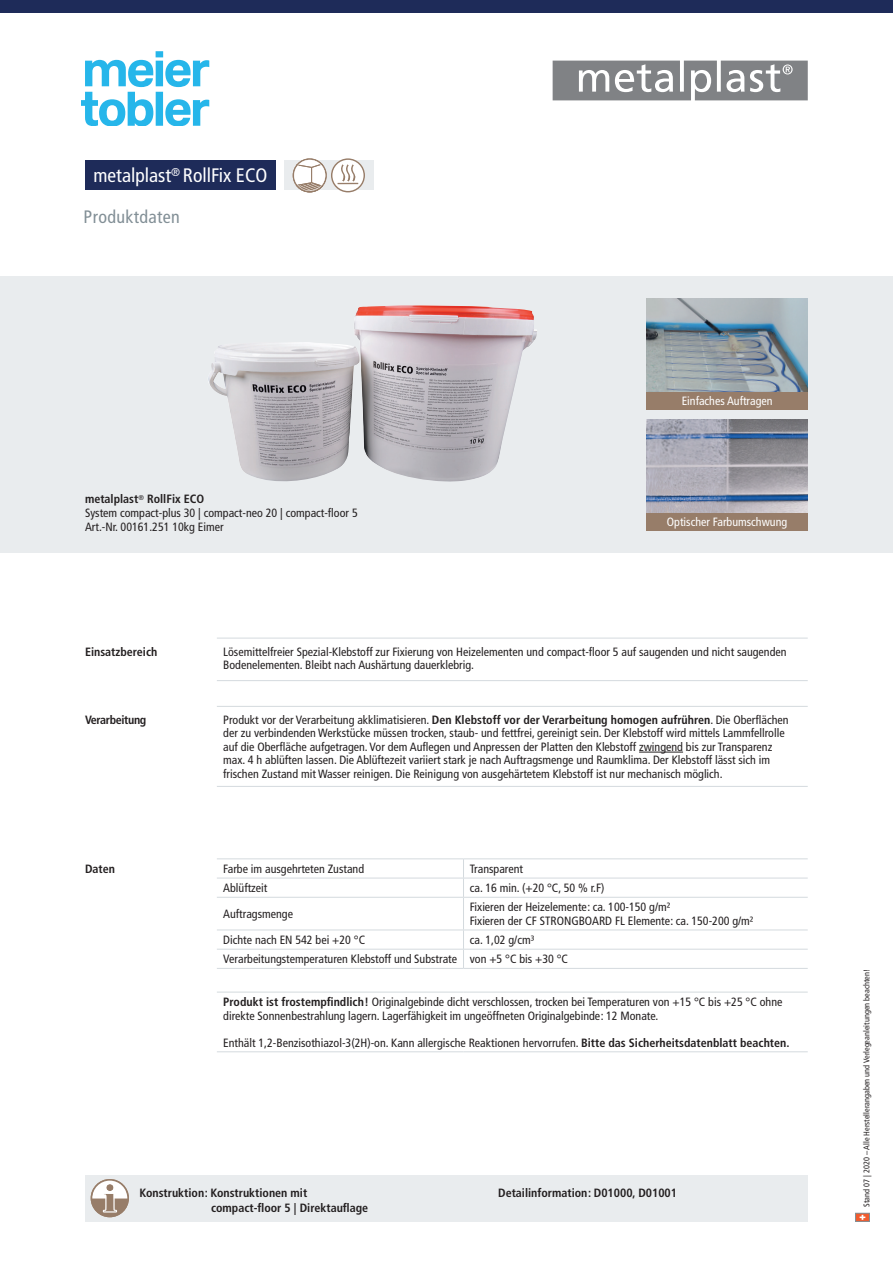
<style>
.page{position:relative;width:893px;height:1263px;background:#fff}
.page>*{position:absolute;margin:0;border:0;box-sizing:border-box;transform-origin:0 0}
.t1{font:condensed 19.5px "Frutiger";color:#fff}
.t2{font:condensed 18px "Frutiger";letter-spacing:.02em;color:#828f96}
.t3{font:condensed 12px/13.5px "Frutiger";color:#231f20}
.t4{font:700 condensed 12px "Frutiger";color:#231f20}
.t5{font:condensed 12px "Frutiger";color:#fff}
.t6{font:700 condensed 12px "Frutiger";letter-spacing:-.03em;color:#231f20}
.t7{font:condensed 8.25px "Frutiger";color:#231f20}
.s1{font-weight:700}
</style>
<div class="page">
<div style="left:85px;top:160px;width:191px;height:30px;background:#1e2b59"></div>
<svg style="left:553px;top:61px;width:255px;height:39px"></svg>
<div style="left:695px;top:73px;width:12px;height:16px;background:#808285;border-radius:50%"></div>
<div style="left:0;top:276px;width:893px;height:277px;background:#e9ecee"></div>
<img style="left:646px;top:299px;width:162px;height:93px">
<img style="left:646px;top:420px;width:162px;height:93px">
<div style="left:646px;top:392px;width:162px;height:17px;background:#977d69"></div>
<div style="left:646px;top:513px;width:162px;height:17px;background:#977d69"></div>
<img style="left:208px;top:305px;width:329px;height:177px">
<hr style="left:217px;top:638px;width:591px;height:1px;background:#d4dade">
<hr style="left:217px;top:680px;width:591px;height:1px;background:#d4dade">
<hr style="left:217px;top:706px;width:591px;height:1px;background:#d4dade">
<hr style="left:217px;top:786px;width:591px;height:1px;background:#d4dade">
<hr style="left:639px;top:752px;width:44px;height:1px;background:#231f20">
<hr style="left:217px;top:858px;width:246px;height:1px;background:#d4dade">
<hr style="left:463px;top:858px;width:345px;height:1px;background:#d4dade">
<hr style="left:217px;top:878px;width:246px;height:1px;background:#d4dade">
<hr style="left:463px;top:878px;width:345px;height:1px;background:#d4dade">
<svg style="left:463px;top:859px;width:1px;height:38px"></svg>
<hr style="left:217px;top:897px;width:246px;height:1px;background:#d4dade">
<hr style="left:463px;top:897px;width:345px;height:1px;background:#d4dade">
<hr style="left:463px;top:898px;width:1px;height:31px;background:#d4dade">
<hr style="left:217px;top:929px;width:246px;height:1px;background:#d4dade">
<hr style="left:463px;top:929px;width:345px;height:1px;background:#d4dade">
<hr style="left:217px;top:949px;width:246px;height:1px;background:#d4dade">
<hr style="left:463px;top:949px;width:345px;height:1px;background:#d4dade">
<svg style="left:463px;top:930px;width:1px;height:38px"></svg>
<hr style="left:217px;top:968px;width:246px;height:1px;background:#d4dade">
<hr style="left:463px;top:968px;width:345px;height:1px;background:#d4dade">
<hr style="left:217px;top:992px;width:246px;height:1px;background:#d4dade">
<hr style="left:463px;top:992px;width:345px;height:1px;background:#d4dade">
<hr style="left:217px;top:1051px;width:246px;height:1px;background:#d4dade">
<hr style="left:463px;top:1051px;width:345px;height:1px;background:#d4dade">
<svg style="left:81px;top:51px;width:128px;height:75px"></svg>
<svg style="left:857px;top:1215px;width:11px;height:4px"></svg>
<svg style="left:860px;top:1215px;width:5px;height:4px"></svg>
<div style="left:855px;top:1213px;width:15px;height:8px;border:1px solid #828f96"></div>
<div style="left:284px;top:160px;width:89px;height:30px;background:#e9ecee"></div>
<svg style="left:293px;top:158px;width:72px;height:34px"></svg>
<div style="left:85px;top:1175px;width:723px;height:46px;background:#e9ecee"></div>
<svg style="left:91px;top:1179px;width:38px;height:38px"></svg>
<div style="left:0;top:0;width:893px;height:13px;background:#1e2b59"></div>
<h1 class="t1" style="left:94px;top:164px;width:175px">metalplast<sup>®</sup> RollFix ECO</h1>
<h2 class="t2" style="left:84px;top:206px;width:98px">Produktdaten</h2>
<p class="t3" style="left:85px;top:493px;width:274px"><span class="s1">metalplast</span><sup>®</sup> <span class="s1">RollFix ECO<br></span>System compact-plus 30 | compact-neo 20 | compact-floor 5<br>Art.-Nr. 00161.251 10kg Eimer</p>
<p class="t5" style="left:682px;top:394px;width:92px">Einfaches Auftragen</p>
<p class="t5" style="left:667px;top:515px;width:122px">Optischer Farbumschwung</p>
<p class="t4" style="left:85px;top:644px;width:74px">Einsatzbereich</p>
<p class="t3" style="left:223px;top:645px;width:565px">Lösemittelfreier Spezial-Klebstoff zur Fixierung von Heizelementen und compact-floor 5 auf saugenden und nicht saugenden<br>Bodenelementen. Bleibt nach Aushärtung dauerklebrig.</p>
<p class="t6" style="left:85px;top:713px;width:63px">Verarbeitung</p>
<p class="t3" style="left:223px;top:713px;width:567px">Produkt vor der Verarbeitung akklimatisieren. <span class="s1">Den Klebstoff vor der Verarbeitung homogen aufrühren</span>. Die Oberflächen der zu verbindenden Werkstücke müssen trocken, staub- und fettfrei, gereinigt sein. Der Klebstoff wird mittels Lammfellrolle auf die Oberfläche aufgetragen. Vor dem Auflegen und Anpressen der Platten den Klebstoff zwingend bis zur Transparenz max. 4 h ablüften lassen. Die Ablüftezeit variiert stark je nach Auftragsmenge und Raumklima. Der Klebstoff lässt sich im frischen Zustand mit Wasser reinigen. Die Reinigung von ausgehärtetem Klebstoff ist nur mechanisch möglich.</p>
<p class="t4" style="left:85px;top:862px;width:32px">Daten</p>
<p class="t3" style="left:223px;top:862px;width:142px">Farbe im ausgehrteten Zustand</p>
<p class="t3" style="left:470px;top:862px;width:55px">Transparent</p>
<p class="t3" style="left:223px;top:881px;width:46px">Ablüftzeit</p>
<p class="t3" style="left:470px;top:881px;width:136px">ca. 16 min. (+20 °C, 50 % r.F)</p>
<p class="t3" style="left:223px;top:907px;width:71px">Auftragsmenge</p>
<p class="t3" style="left:470px;top:900px;width:285px">Fixieren der Heizelemente: ca. 100-150 g/m²<br>Fixieren der CF STRONGBOARD FL Elemente: ca. 150-200 g/m²</p>
<p class="t3" style="left:223px;top:933px;width:143px">Dichte nach EN 542 bei +20 °C</p>
<p class="t3" style="left:223px;top:930px;width:346px;line-height:19.2px;text-indent:247px">ca. 1,02 g/cm³<br>Verarbeitungstemperaturen Klebstoff und Substrate von +5 °C bis +30 °C</p>
<p class="t3" style="left:223px;top:995px;width:561px"><span class="s1">Produkt ist frostempfindlich!</span> Originalgebinde dicht verschlossen, trocken bei Temperaturen von +15 °C bis +25 °C ohne direkte Sonnenbestrahlung lagern. Lagerfähigkeit im ungeöffneten Originalgebinde: 12 Monate.</p>
<p class="t3" style="left:223px;top:1036px;width:568px">Enthält 1,2-Benzisothiazol-3(2H)-on. Kann allergische Reaktionen hervorrufen. <span class="s1">Bitte das Sicherheitsdatenblatt beachten.</span></p>
<p class="t4" style="left:140px;top:1186px;width:169px">Konstruktion: Konstruktionen mit</p>
<p class="t4" style="left:498px;top:1186px;width:181px">Detailinformation: D01000, D01001</p>
<p class="t4" style="left:211px;top:1201px;width:159px">compact-floor 5 | Direktauflage</p>
<p class="t7" style="left:862px;top:1207px;width:239px;rotate:-90deg">Stand 07 | 2020 – Alle Herstellerangaben und Verlegeanleitungen beachten!</p>
</div>
